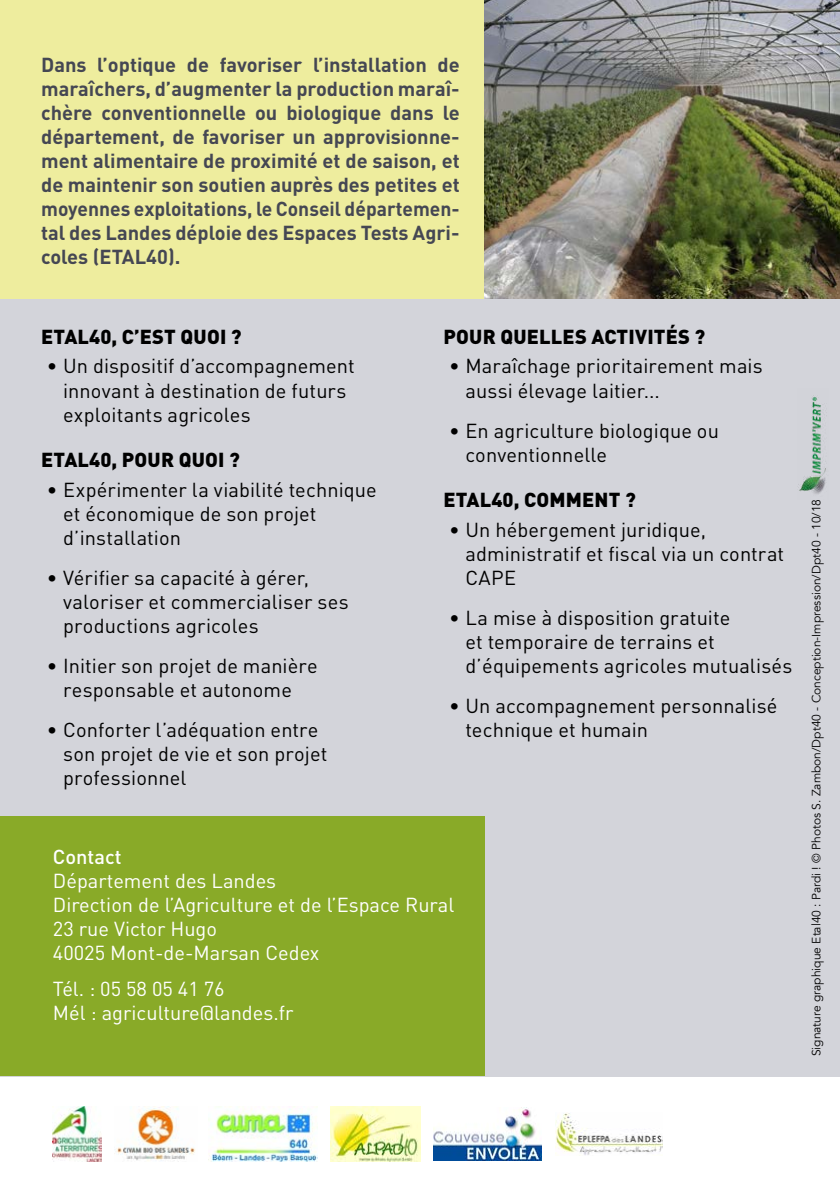
<style>
.page{position:relative;width:840px;height:1191px;background:#fff}
.page>*{position:absolute;margin:0;border:0;box-sizing:border-box;transform-origin:0 0}
.t1{font:20px/24px "DINOT";letter-spacing:.005em;color:#000}
.t2{font:700 20px/24px "DINOT";color:#454753;text-align:justify}
.Pa0{font:20px "DINOT";color:#fff}
.Titre{font:900 20px "DINOT";letter-spacing:.01em;color:#000}
.t3{font:500 20px "DINOT";color:#fff}
.t4{font:12px "Avenir";color:#000}
</style>
<div class="page">
<div style="left:0;top:278px;width:839px;height:798px;background:#d3d4da"></div>
<div style="left:0;top:0;width:839px;height:299px;background:#eeed9e"></div>
<img style="left:53px;top:1106px;width:48px;height:55px">
<img style="left:114px;top:1106px;width:82px;height:55px">
<img style="left:211px;top:1106px;width:106px;height:55px">
<img style="left:330px;top:1106px;width:90px;height:55px">
<img style="left:433px;top:1107px;width:108px;height:53px">
<img style="left:555px;top:1113px;width:107px;height:42px">
<img style="left:484px;top:0;width:355px;height:299px">
<div style="left:0;top:816px;width:484px;height:260px;background:#89aa28"></div>
<img style="left:798px;top:395px;width:29px;height:99px">
<p class="t2" style="left:41px;top:52px;width:420px">Dans l’optique de favoriser l’installation de maraîchers, d’augmenter la production maraî&shy;chère conventionnelle ou biologique dans le département, de favoriser un approvisionne&shy;ment alimentaire de proximité et de saison, et de maintenir son soutien auprès des petites et moyennes exploitations, le Conseil départemen&shy;tal des Landes déploie des Espaces Tests Agri&shy;coles (ETAL40).</p>
<p class="Titre" style="left:41px;top:323px;width:202px">ETAL40, C’EST QUOI ?</p>
<p class="t1" style="left:63px;top:353px;width:293px;text-indent:-16px">• Un dispositif d’accompagnement innovant à destination de futurs exploitants agricoles</p>
<p class="Titre" style="left:41px;top:446px;width:200px">ETAL40, POUR QUOI ?</p>
<p class="t1" style="left:63px;top:477px;width:315px;text-indent:-16px">• Expérimenter la viabilité technique et économique de son projet d’installation</p>
<p class="t1" style="left:63px;top:565px;width:287px;text-indent:-16px">• Vérifier sa capacité à gérer, valoriser et commercialiser ses productions agricoles</p>
<p class="t1" style="left:47px;top:653px;width:272px;text-align:center">• Initier son projet de manière responsable et autonome</p>
<p class="t1" style="left:63px;top:717px;width:265px;text-indent:-16px">• Conforter l’adéquation entre son projet de vie et son projet professionnel</p>
<p class="Titre" style="left:443px;top:323px;width:263px">POUR QUELLES ACTIVITÉS ?</p>
<p class="t1" style="left:465px;top:353px;width:298px;text-indent:-16px">• Maraîchage prioritairement mais aussi élevage laitier...</p>
<p class="t1" style="left:465px;top:417px;width:255px;text-indent:-16px">• En agriculture biologique ou conventionnelle</p>
<p class="Titre" style="left:443px;top:486px;width:194px">ETAL40, COMMENT ?</p>
<p class="t1" style="left:465px;top:517px;width:320px;text-indent:-16px">• Un hébergement juridique, administratif et fiscal via un contrat<br>CAPE</p>
<p class="t1" style="left:465px;top:605px;width:328px;text-indent:-16px">• La mise à disposition gratuite<br>et temporaire de terrains et d’équipements agricoles mutualisés</p>
<p class="t1" style="left:465px;top:693px;width:313px;text-indent:-16px">• Un accompagnement personnalisé technique et humain</p>
<p class="t3" style="left:53px;top:843px;width:70px">Contact</p>
<p class="Pa0" style="left:53px;top:867px;width:225px">Département des Landes</p>
<p class="Pa0" style="left:53px;top:891px;width:402px">Direction de l’Agriculture et de l’Espace Rural</p>
<p class="Pa0" style="left:53px;top:915px;width:165px">23 rue Victor Hugo</p>
<p class="Pa0" style="left:53px;top:939px;width:268px">40025 Mont-de-Marsan Cedex</p>
<p class="Pa0" style="left:53px;top:974px;width:173px">Tél. : 05 58 05 41 76</p>
<p class="Pa0" style="left:53px;top:998px;width:242px">Mél : agriculture@landes.fr</p>
<p class="t4" style="left:808px;top:1056px;width:559px;rotate:-90deg">Signature graphique Etal40 : Pardi ! © Photos S. Zambon/Dpt40 - Conception-Impression/Dpt40 - 10/18</p>
</div>
